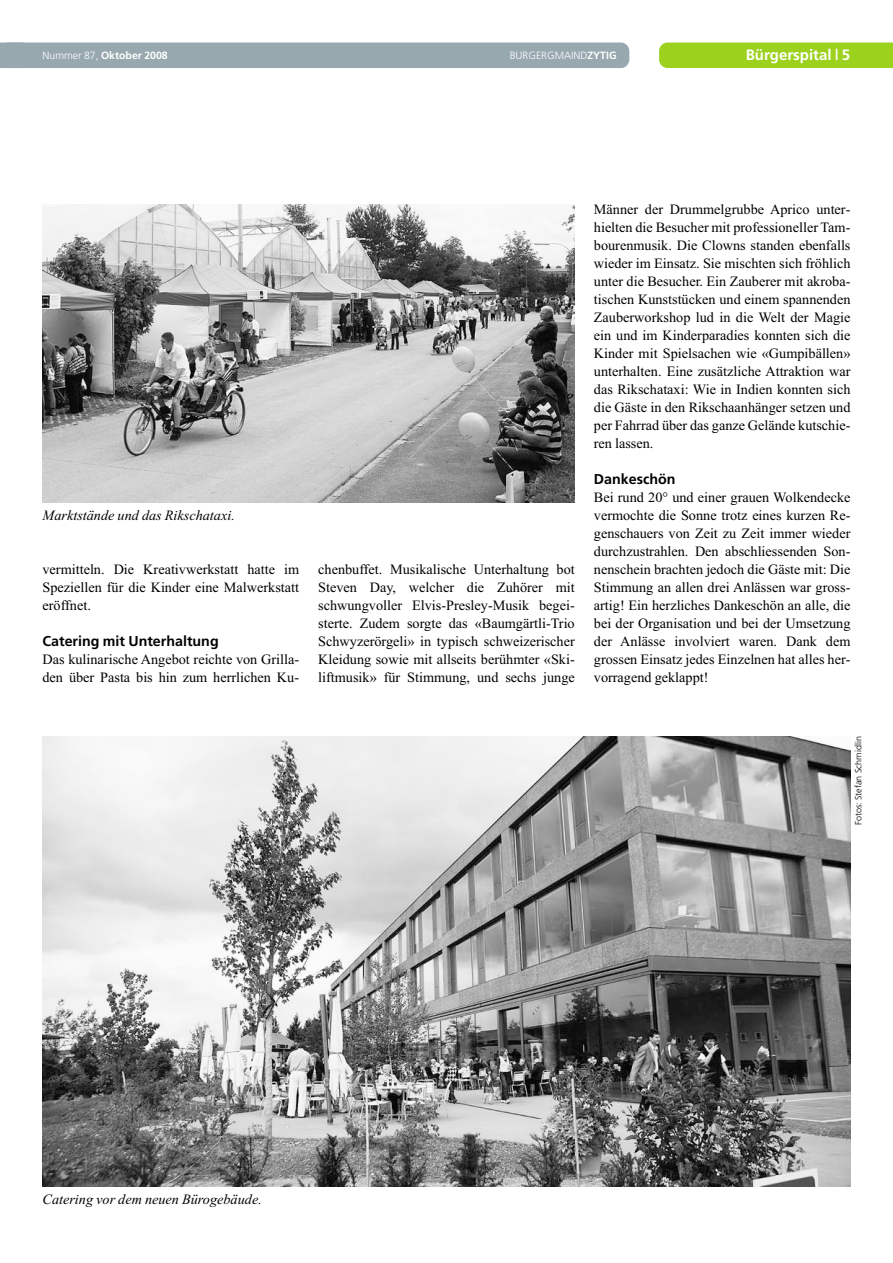
<style>
.page{position:relative;width:893px;height:1263px;background:#fff}
.page>*{position:absolute;margin:0;border:0;box-sizing:border-box;transform-origin:0 0}
.t1{font:700 15px "Frutiger";color:#fff}
.t2{font:14.25px/18px "Times New Roman";color:#000;text-align:justify}
.t3{font:italic 14.25px "Times New Roman";color:#000}
.t4{font:700 14.25px "Frutiger";color:#000}
.t5{font:700 10.5px "Frutiger";color:#fff}
.t6{font:300 10.5px "Frutiger";color:#fff}
.t7{font:300 9px "Frutiger";color:#000}
.s1{font-weight:300}
.s2{font-weight:700}
</style>
<div class="page">
<svg style="left:0;top:43px;width:6px;height:25px"></svg>
<div style="left:0;top:43px;width:629px;height:25px;background:#97a8af;border-radius:9px"></div>
<div style="left:659px;top:43px;width:234px;height:25px;background:#9cd11e"></div>
<img style="left:43px;top:204px;width:532px;height:298px">
<img style="left:43px;top:736px;width:807px;height:450px">
<p class="t5" style="left:43px;top:51px;width:127px"><span class="s1">Nummer 87,</span> Oktober 2008</p>
<p class="t6" style="left:510px;top:51px;width:108px">BURGERGMAIND<span class="s2">ZYTIG</span></p>
<p class="t1" style="left:746px;top:49px;width:106px">Bürgerspital | 5</p>
<p class="t3" style="left:43px;top:507px;width:194px">Marktstände und das Rikschataxi.</p>
<p class="t2" style="left:43px;top:560px;width:258px">vermitteln. Die Kreativwerkstatt hatte im Speziellen für die Kinder eine Malwerkstatt eröffnet.</p>
<p class="t4" style="left:43px;top:636px;width:178px">Catering mit Unterhaltung</p>
<p class="t2" style="left:43px;top:650px;width:258px">Das kulinarische Angebot reichte von Grilla&shy;den über Pasta bis hin zum herrlichen Ku-</p>
<p class="t2" style="left:318px;top:560px;width:258px">chenbuffet. Musikalische Unterhaltung bot Steven Day, welcher die Zuhörer mit schwungvoller Elvis-Presley-Musik begei&shy;sterte. Zudem sorgte das «Baumgärtli-Trio Schwyzerörgeli» in typisch schweizerischer Kleidung sowie mit allseits berühmter «Ski&shy;liftmusik» für Stimmung, und sechs junge</p>
<p class="t2" style="left:594px;top:200px;width:258px">Männer der Drummelgrubbe Aprico unter&shy;hielten die Besucher mit professioneller Tam&shy;bourenmusik. Die Clowns standen ebenfalls wieder im Einsatz. Sie mischten sich fröhlich unter die Besucher. Ein Zauberer mit akroba&shy;tischen Kunststücken und einem spannenden Zauberworkshop lud in die Welt der Magie ein und im Kinderparadies konnten sich die Kinder mit Spielsachen wie «Gumpibällen» unterhalten. Eine zusätzliche Attraktion war das Rikschataxi: Wie in Indien konnten sich die Gäste in den Rikschaanhänger setzen und per Fahrrad über das ganze Gelände kutschie&shy;ren lassen.</p>
<p class="t4" style="left:594px;top:474px;width:83px">Dankeschön</p>
<p class="t2" style="left:594px;top:488px;width:258px">Bei rund 20° und einer grauen Wolkendecke vermochte die Sonne trotz eines kurzen Re&shy;genschauers von Zeit zu Zeit immer wieder durchzustrahlen. Den abschliessenden Son&shy;nenschein brachten jedoch die Gäste mit: Die Stimmung an allen drei Anlässen war gross&shy;artig! Ein herzliches Dankeschön an alle, die bei der Organisation und bei der Umsetzung der Anlässe involviert waren. Dank dem grossen Einsatz jedes Einzelnen hat alles her&shy;vorragend geklappt!</p>
<p class="t7" style="left:855px;top:825px;width:90px;rotate:-90deg">Fotos: Stefan Schmidlin</p>
<p class="t3" style="left:43px;top:1191px;width:221px">Catering vor dem neuen Bürogebäude.</p>
</div>
